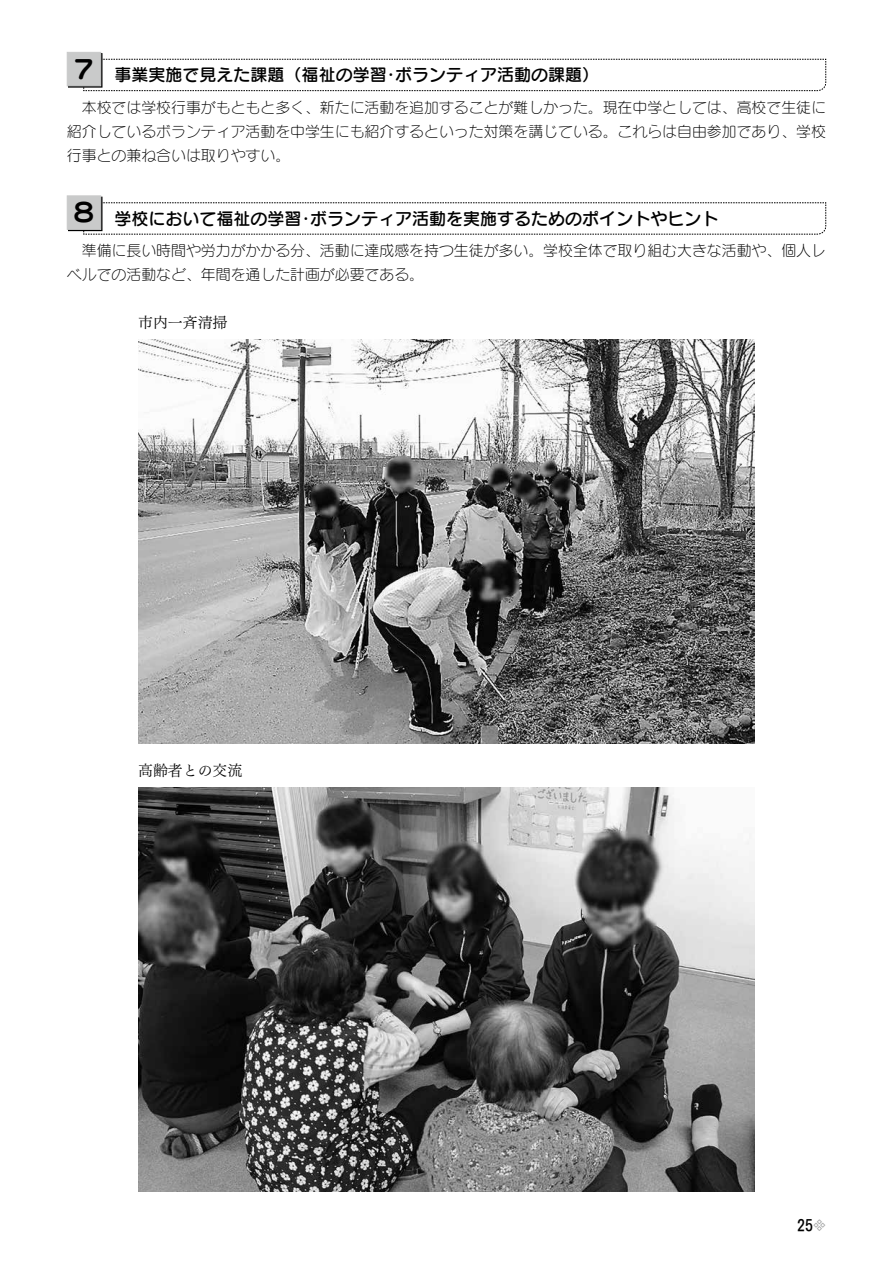
<style>
.page{position:relative;width:893px;height:1263px;background:#fff}
.page>*{position:absolute;margin:0;border:0;box-sizing:border-box;transform-origin:0 0}
.t1{font:16.95px "Seurat Pro DB";color:#000}
.t2{font:15.9px "Tsuku Go Pro B";color:#000}
.t3{font:14.85px/23.9px "Seurat Pro L";color:#000;text-align:justify}
.t4{font:14.85px "Tsuku Min Pr 6 R";color:#000}
.s1{font-family:"Seurat Pro L";font-size:12.75px;color:#9fa0a0}
</style>
<div class="page">
<svg style="left:83px;top:59px;width:743px;height:32px"></svg>
<div style="left:68px;top:53px;width:34px;height:34px;border:1px solid #000"></div>
<div style="left:67px;top:52px;width:34px;height:34px;background:#c9caca;border:1px solid #c9caca"></div>
<svg style="left:83px;top:202px;width:743px;height:33px"></svg>
<div style="left:68px;top:197px;width:34px;height:34px;border:1px solid #000"></div>
<div style="left:67px;top:196px;width:34px;height:34px;background:#c9caca;border:1px solid #c9caca"></div>
<img style="left:138px;top:339px;width:617px;height:404px">
<img style="left:138px;top:787px;width:617px;height:404px">
<p class="t1" style="left:71px;top:64px;width:530px"><sup>７</sup> 事業実施で見えた課題（福祉の学習・ボランティア活動の課題）</p>
<p class="t3" style="left:67px;top:95px;width:760px">　本校では学校行事がもともと多く、新たに活動を追加することが難しかった。現在中学としては、高校で生徒に紹介しているボランティア活動を中学生にも紹介するといった対策を講じている。これらは自由参加であり、学校行事との兼ね合いは取りやすい。</p>
<p class="t1" style="left:71px;top:207px;width:649px"><sup>８</sup> 学校において福祉の学習・ボランティア活動を実施するためのポイントやヒント</p>
<p class="t3" style="left:67px;top:238px;width:760px">　準備に長い時間や労力がかかる分、活動に達成感を持つ生徒が多い。学校全体で取り組む大きな活動や、個人レベルでの活動など、年間を通した計画が必要である。</p>
<p class="t4" style="left:138px;top:309px;width:91px">市内一斉清掃</p>
<p class="t4" style="left:138px;top:757px;width:106px">高齢者との交流</p>
<p class="t2" style="left:797px;top:1211px;width:30px">25<span class="s1">❖</span></p>
</div>
